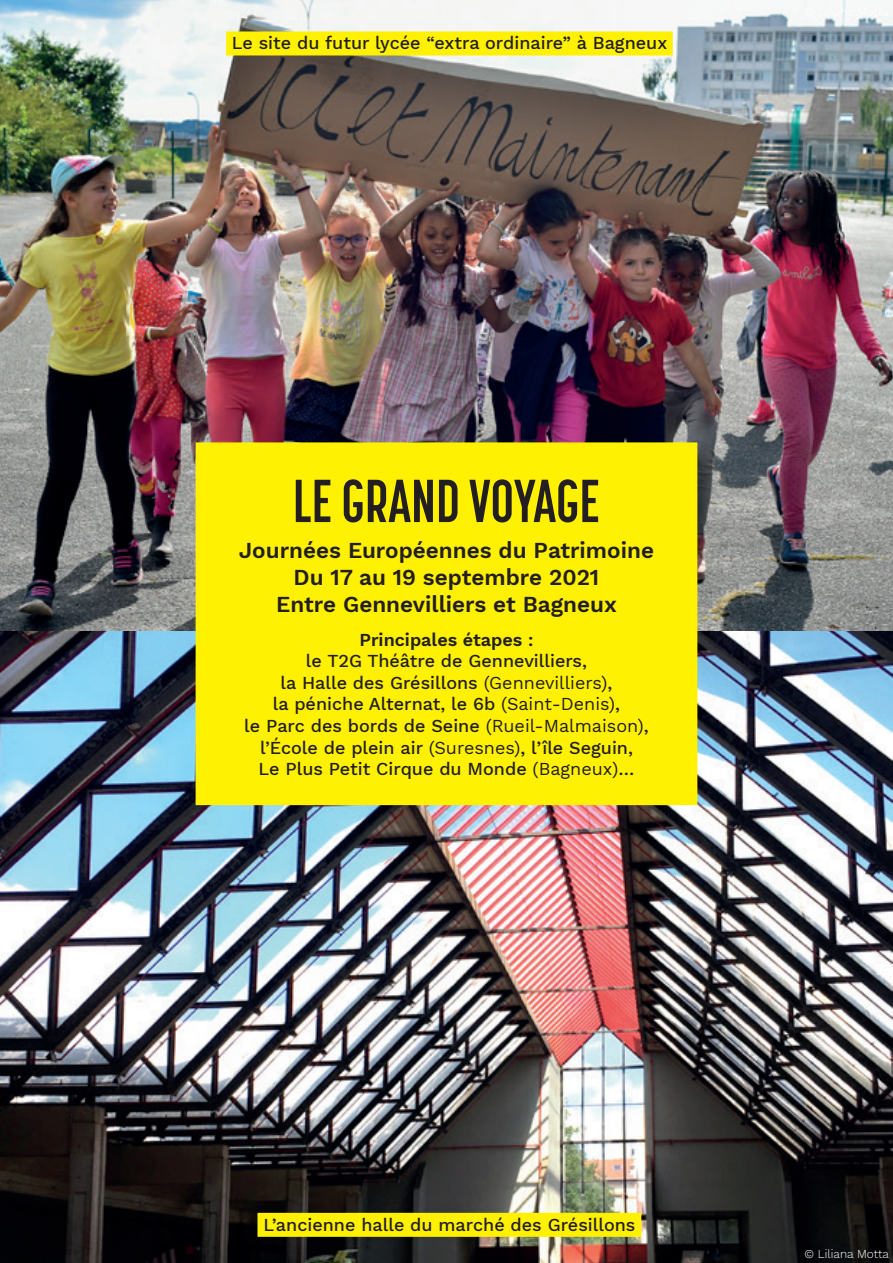
<style>
.page{position:relative;width:893px;height:1263px;background:#fff}
.page>*{position:absolute;margin:0;border:0;box-sizing:border-box;transform-origin:0 0}
.t1{font:700 60px "Korolev Compressed";color:#231f20}
.t2{font:600 22.5px/27px "Work Sans";color:#231f20;text-align:center}
.t3{font:500 18px/21.6px "Work Sans";color:#231f20;text-align:center}
.t4{font:600 18px "Work Sans";color:#231f20}
.t5{font:300 12px "Work Sans";color:#fff}
.s1{font-weight:400}
</style>
<div class="page">
<img style="left:0;top:1px;width:893px;height:1262px">
<div style="left:257px;top:1213px;width:384px;height:24px;background:#fff101"></div>
<div style="left:226px;top:31px;width:447px;height:24px;background:#fff101"></div>
<div style="left:196px;top:443px;width:501px;height:361px;background:#fff101"></div>
<div style="left:196px;top:442px;width:501px;height:363px;border:2px solid #fff101"></div>
<p class="t3" style="left:232px;top:33px;width:437px">Le site du futur lycée “extra ordinaire” à Bagneux</p>
<h1 class="t1" style="left:293px;top:467px;width:309px">LE GRAND VOYAGE</h1>
<p class="t2" style="left:239px;top:537px;width:417px">Journées Européennes du Patrimoine<br>Du 17 au 19 septembre 2021<br>Entre Gennevilliers et Bagneux</p>
<p class="t4" style="left:359px;top:629px;width:176px">Principales étapes :</p>
<p class="t3" style="left:244px;top:650px;width:406px">le T2G Théâtre de Gennevilliers,<br>la Halle des Grésillons <span class="s1">(Gennevilliers)</span>,<br>la péniche Alternat, le 6b <span class="s1">(Saint-Denis)</span>,<br>le Parc des bords de Seine <span class="s1">(Rueil-Malmaison)</span>, l’École de plein air <span class="s1">(Suresnes)</span>, l’île Seguin,<br>Le Plus Petit Cirque du Monde <span class="s1">(Bagneux)</span>…</p>
<p class="t3" style="left:263px;top:1214px;width:374px">L’ancienne halle du marché des Grésillons</p>
<p class="t5" style="left:804px;top:1247px;width:86px">© Liliana Motta</p>
</div>
